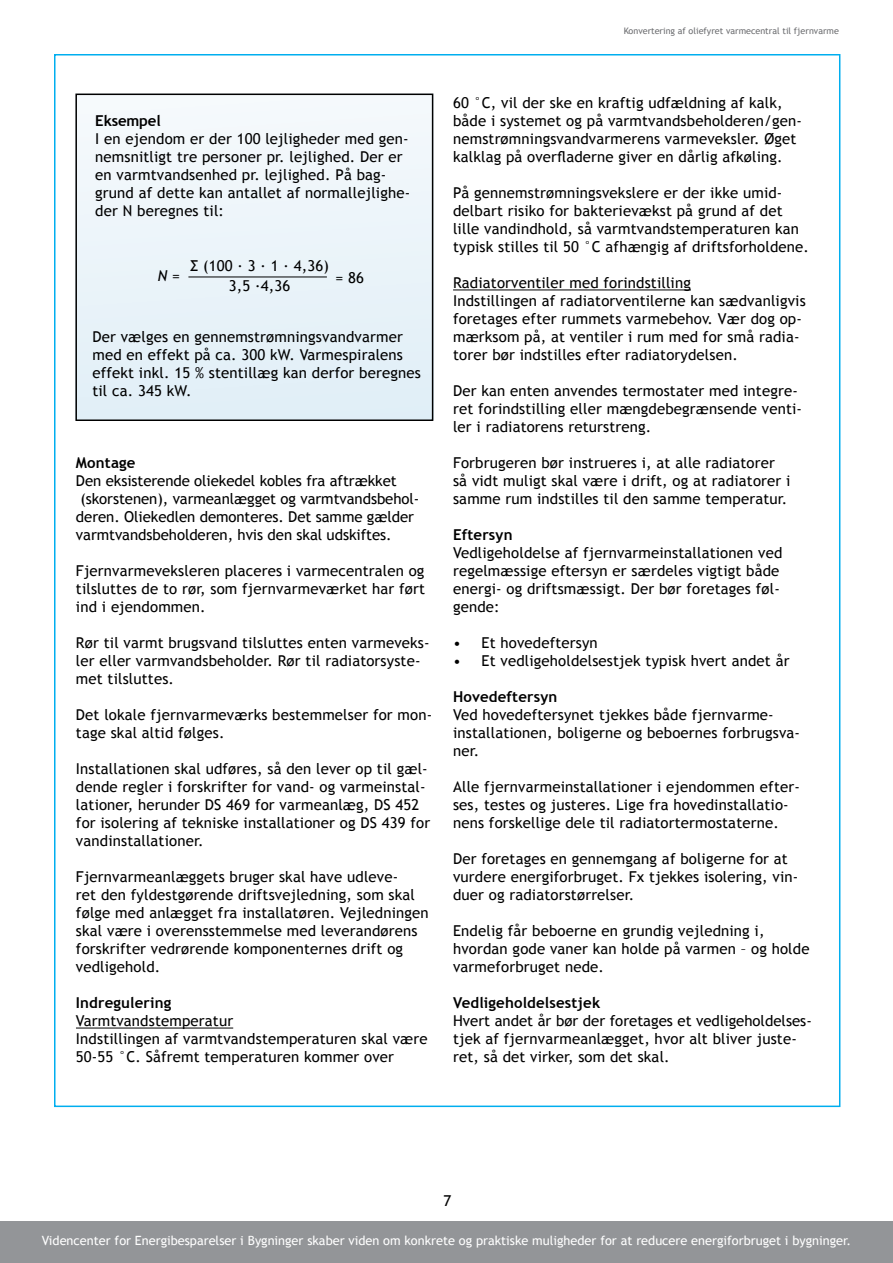
<style>
.page{position:relative;width:893px;height:1263px;background:#fff}
.page>*{position:absolute;margin:0;border:0;box-sizing:border-box;transform-origin:0 0}
.t1{font:15px/18px "Trebuchet MS";letter-spacing:.01em;color:#000}
.t2{font:700 15px "Trebuchet MS";letter-spacing:.01em;color:#000}
.t3{font:700 15px "Trebuchet MS";letter-spacing:-.01em;color:#000}
.t4{font:italic 15px "Trebuchet MS";color:#000}
.t5{font:12.75px "Trebuchet MS";color:#fff}
.t6{font:9px "Trebuchet MS";color:#6d6e71}
.s1{font-style:normal}
</style>
<div class="page">
<div style="left:0;top:1221px;width:893px;height:42px;background:#939598"></div>
<hr style="left:76px;top:1027px;width:157px;height:1px;background:#000">
<hr style="left:453px;top:289px;width:238px;height:1px;background:#000">
<div style="left:75px;top:94px;width:358px;height:326px;background:#ebf4f9"></div>
<div style="left:75px;top:94px;width:358px;height:327px;border:2px solid #000"></div>
<hr style="left:188px;top:277px;width:139px;height:1px;background:#000">
<p class="t6" style="left:624px;top:26px;width:217px">Konvertering af oliefyret varmecentral til fjernvarme</p>
<p class="t3" style="left:95px;top:111px;width:67px">Eksempel</p>
<p class="t1" style="left:95px;top:130px;width:316px">I en ejendom er der 100 lejligheder med gen&shy;nemsnitligt tre personer pr. lejlighed. Der er en varmtvandsenhed pr. lejlighed. På bag&shy;grund af dette kan antallet af normallejlighe&shy;der N beregnes til:</p>
<p class="t1" style="left:190px;top:256px;width:140px;line-height:19.5px;text-align:center">Σ (100 ∙ 3 ∙ 1 ∙ 4,36)<br>3,5 ∙4,36</p>
<p class="t4" style="left:158px;top:267px;width:24px">N <span class="s1">=</span></p>
<p class="t1" style="left:335px;top:268px;width:30px">= 86</p>
<p class="t1" style="left:92px;top:328px;width:330px">Der vælges en gennemstrømningsvandvarmer med en effekt på ca. 300 kW. Varmespiralens effekt inkl. 15 % stentillæg kan derfor beregnes til ca. 345 kW.</p>
<p class="t2" style="left:76px;top:453px;width:61px">Montage</p>
<p class="t1" style="left:76px;top:472px;width:345px">Den eksisterende oliekedel kobles fra aftrækket (skorstenen), varmeanlægget og varmtvandsbehol&shy;deren. Oliekedlen demonteres. Det samme gælder varmtvandsbeholderen, hvis den skal udskiftes.</p>
<p class="t1" style="left:76px;top:562px;width:351px;text-align:justify">Fjernvarmeveksleren placeres i varmecentralen og tilsluttes de to rør, som fjernvarmeværket har ført ind i ejendommen.</p>
<p class="t1" style="left:76px;top:634px;width:355px">Rør til varmt brugsvand tilsluttes enten varmeveks&shy;ler eller varmvandsbeholder. Rør til radiatorsyste&shy;met tilsluttes.</p>
<p class="t1" style="left:76px;top:706px;width:358px">Det lokale fjernvarmeværks bestemmelser for mon&shy;tage skal altid følges.</p>
<p class="t1" style="left:76px;top:760px;width:356px">Installationen skal udføres, så den lever op til gæl&shy;dende regler i forskrifter for vand- og varmeinstal&shy;lationer, herunder DS 469 for varmeanlæg, DS 452 for isolering af tekniske installationer og DS 439 for vandinstallationer.</p>
<p class="t1" style="left:76px;top:868px;width:354px">Fjernvarmeanlæggets bruger skal have udleve-<br>ret den fyldestgørende driftsvejledning, som skal følge med anlægget fra installatøren. Vejledningen skal være i overensstemmelse med leverandørens forskrifter vedrørende komponenternes drift og vedligehold.</p>
<p class="t2" style="left:76px;top:993px;width:97px">Indregulering</p>
<p class="t1" style="left:76px;top:1012px;width:353px">Varmtvandstemperatur<br>Indstillingen af varmtvandstemperaturen skal være<br>50-55 °C. Såfremt temperaturen kommer over</p>
<p class="t1" style="left:453px;top:94px;width:351px">60 °C, vil der ske en kraftig udfældning af kalk, både i systemet og på varmtvandsbeholderen/gen&shy;nemstrømningsvandvarmerens varmeveksler. Øget kalklag på overfladerne giver en dårlig afkøling.</p>
<p class="t1" style="left:453px;top:184px;width:357px">På gennemstrømningsvekslere er der ikke umid&shy;delbart risiko for bakterievækst på grund af det lille vandindhold, så varmtvandstemperaturen kan typisk stilles til 50 °C afhængig af driftsforholdene.</p>
<p class="t1" style="left:453px;top:274px;width:354px">Radiatorventiler med forindstilling<br>Indstillingen af radiatorventilerne kan sædvanligvis foretages efter rummets varmebehov. Vær dog op&shy;mærksom på, at ventiler i rum med for små radia&shy;torer bør indstilles efter radiatorydelsen.</p>
<p class="t1" style="left:453px;top:382px;width:351px">Der kan enten anvendes termostater med integre&shy;ret forindstilling eller mængdebegrænsende venti&shy;ler i radiatorens returstreng.</p>
<p class="t1" style="left:453px;top:454px;width:339px">Forbrugeren bør instrueres i, at alle radiatorer så vidt muligt skal være i drift, og at radiatorer i samme rum indstilles til den samme temperatur.</p>
<p class="t2" style="left:453px;top:525px;width:61px">Eftersyn</p>
<p class="t1" style="left:453px;top:544px;width:331px">Vedligeholdelse af fjernvarmeinstallationen ved regelmæssige eftersyn er særdeles vigtigt både energi- og driftsmæssigt. Der bør foretages føl&shy;gende:</p>
<p class="t1" style="left:453px;top:634px;width:146px">• Et hovedeftersyn</p>
<p class="t1" style="left:453px;top:652px;width:338px">• Et vedligeholdelsestjek typisk hvert andet år</p>
<p class="t2" style="left:453px;top:687px;width:106px">Hovedeftersyn</p>
<p class="t1" style="left:453px;top:706px;width:348px">Ved hovedeftersynet tjekkes både fjernvarme&shy;installationen, boligerne og beboernes forbrugsva&shy;ner.</p>
<p class="t1" style="left:453px;top:778px;width:348px">Alle fjernvarmeinstallationer i ejendommen efter&shy;ses, testes og justeres. Lige fra hovedinstallatio&shy;nens forskellige dele til radiatortermostaterne.</p>
<p class="t1" style="left:453px;top:850px;width:347px">Der foretages en gennemgang af boligerne for at vurdere energiforbruget. Fx tjekkes isolering, vin&shy;duer og radiatorstørrelser.</p>
<p class="t1" style="left:453px;top:922px;width:358px">Endelig får beboerne en grundig vejledning i, hvordan gode vaner kan holde på varmen – og holde varmeforbruget nede.</p>
<p class="t2" style="left:453px;top:993px;width:149px">Vedligeholdelsestjek</p>
<p class="t1" style="left:453px;top:1012px;width:360px">Hvert andet år bør der foretages et vedligeholdelses&shy;tjek af fjernvarmeanlægget, hvor alt bliver juste&shy;ret, så det virker, som det skal.</p>
<p class="t1" style="left:443px;top:1192px;width:9px">7</p>
<p class="t5" style="left:42px;top:1233px;width:811px">Videncenter for Energibesparelser i Bygninger skaber viden om konkrete og praktiske muligheder for at reducere energiforbruget i bygninger.</p>
</div>
